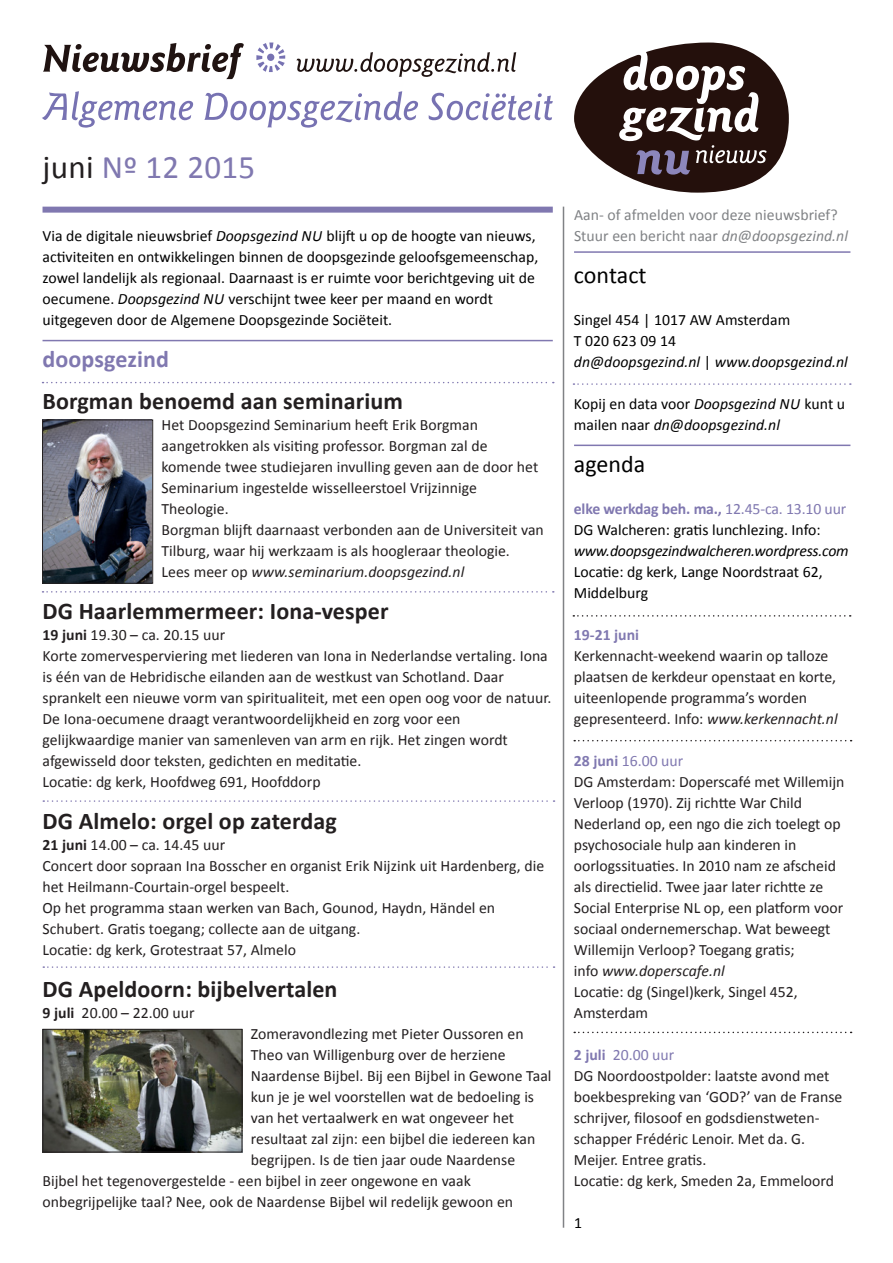
<style>
.page{position:relative;width:893px;height:1263px;background:#fff}
.page>*{position:absolute;margin:0;border:0;box-sizing:border-box;transform-origin:0 0}
.t1{font:33px "Calibri";letter-spacing:.01em;color:#8078b0}
.kopje_vet{font:700 24px "Calibri";letter-spacing:.005em;color:#231f20}
.kopje{font:24px "Calibri";color:#000}
.kopje_vet-2{font:700 24px "Calibri";letter-spacing:.005em;color:#8078b0}
.plat{font:15.75px/21px "Calibri";color:#231f20}
.kopje-2{font:15.75px/21px "Calibri";color:#000}
.plat-2{font:15.75px/21px "Calibri";color:#000}
.plat-3{font:italic 15.75px/21px "Calibri";letter-spacing:-.015em;color:#000}
.plat_grijs{font:15.75px "Calibri";color:#808285}
.plat-4{font:italic 15.75px "Calibri";color:#231f20}
.plat-5{font:700 15.75px "Calibri";letter-spacing:-.01em;color:#8078b0}
.plat-6{font:15.75px "Calibri";color:#8078b0}
.s1{color:#231f20}
.s2{font-style:italic}
.s3{font-style:normal}
.s4{font-weight:700}
.s5{font-weight:400}
</style>
<div class="page">
<div style="left:43px;top:207px;width:510px;height:6px;background:#8078b0"></div>
<hr style="left:574px;top:251px;width:276px;height:2px;background:#8078b0">
<svg style="left:573px;top:383px;width:278px;height:2px"></svg>
<hr style="left:574px;top:445px;width:276px;height:1px;background:#8078b0">
<hr style="left:43px;top:340px;width:510px;height:1px;background:#8078b0">
<svg style="left:43px;top:382px;width:511px;height:1px"></svg>
<hr style="left:563px;top:207px;width:1px;height:1021px;background:#808285">
<svg style="left:574px;top:43px;width:215px;height:150px"></svg>
<svg style="left:43px;top:43px;width:201px;height:36px"></svg>
<svg style="left:42px;top:91px;width:151px;height:37px"></svg>
<svg style="left:204px;top:91px;width:214px;height:37px"></svg>
<svg style="left:429px;top:93px;width:124px;height:27px"></svg>
<svg style="left:296px;top:52px;width:220px;height:25px"></svg>
<svg style="left:256px;top:43px;width:29px;height:29px"></svg>
<svg style="left:573px;top:615px;width:278px;height:2px"></svg>
<svg style="left:574px;top:740px;width:278px;height:1px"></svg>
<svg style="left:574px;top:1032px;width:278px;height:1px"></svg>
<svg style="left:43px;top:591px;width:511px;height:2px"></svg>
<svg style="left:43px;top:800px;width:512px;height:2px"></svg>
<img style="left:45px;top:1031px;width:195px;height:119px">
<div style="left:43px;top:1029px;width:199px;height:123px;border:1px solid #231f20"></div>
<svg style="left:43px;top:966px;width:512px;height:2px"></svg>
<img style="left:44px;top:422px;width:107px;height:160px">
<div style="left:42px;top:420px;width:111px;height:164px;border:1px solid #231f20"></div>
<p class="t1" style="left:43px;top:146px;width:214px"><span class="s1">juni</span> Nº 12 2015</p>
<p class="kopje-2" style="left:43px;top:225px;width:497px">Via de digitale nieuwsbrief <span class="s2">Doopsgezind NU</span> blijft u op de hoogte van nieuws, activiteiten en ontwikkelingen binnen de doopsgezinde geloofsgemeenschap, zowel landelijk als regionaal. Daarnaast is er ruimte voor berichtgeving uit de oecumene. <span class="s2">Doopsgezind NU</span> verschijnt twee keer per maand en wordt uitgegeven door de Algemene Doopsgezinde Sociëteit.</p>
<p class="kopje_vet-2" style="left:43px;top:343px;width:128px">doopsgezind</p>
<p class="kopje_vet" style="left:43px;top:385px;width:362px">Borgman benoemd aan seminarium</p>
<p class="plat" style="left:162px;top:414px;width:327px">Het Doopsgezind Seminarium heeft Erik Borgman aangetrokken als visiting professor. Borgman zal de</p>
<p class="plat" style="left:162px;top:456px;width:378px">komende twee studiejaren invulling geven aan de door het<br>Seminarium ingestelde wisselleerstoel Vrijzinnige</p>
<p class="plat" style="left:162px;top:498px;width:69px">Theologie.</p>
<p class="plat" style="left:162px;top:519px;width:384px">Borgman blijft daarnaast verbonden aan de Universiteit van<br>Tilburg, waar hij werkzaam is als hoogleraar theologie.</p>
<p class="plat-4" style="left:162px;top:561px;width:304px"><span class="s3">Lees meer op</span> www.seminarium.doopsgezind.nl</p>
<p class="kopje_vet" style="left:43px;top:595px;width:347px">DG Haarlemmermeer: Iona-vesper</p>
<p class="plat" style="left:43px;top:624px;width:184px"><span class="s4">19 juni</span> 19.30 – ca. 20.15 uur</p>
<p class="plat" style="left:43px;top:645px;width:510px">Korte zomervesperviering met liederen van Iona in Nederlandse vertaling. Iona is één van de Hebridische eilanden aan de westkust van Schotland. Daar sprankelt een nieuwe vorm van spiritualiteit, met een open oog voor de natuur.<br>De Iona-oecumene draagt verantwoordelijkheid en zorg voor een gelijkwaardige manier van samenleven van arm en rijk. Het zingen wordt afgewisseld door teksten, gedichten en meditatie.</p>
<p class="plat" style="left:43px;top:771px;width:280px">Locatie: dg kerk, Hoofdweg 691, Hoofddorp</p>
<p class="kopje_vet" style="left:43px;top:805px;width:296px">DG Almelo: orgel op zaterdag</p>
<p class="plat" style="left:43px;top:834px;width:184px"><span class="s4">21 juni</span> 14.00 – ca. 14.45 uur</p>
<p class="plat" style="left:43px;top:855px;width:503px">Concert door sopraan Ina Bosscher en organist Erik Nijzink uit Hardenberg, die het Heilmann-Courtain-orgel bespeelt.</p>
<p class="plat" style="left:43px;top:897px;width:454px">Op het programma staan werken van Bach, Gounod, Haydn, Händel en<br>Schubert. Gratis toegang; collecte aan de uitgang.</p>
<p class="plat" style="left:43px;top:939px;width:255px">Locatie: dg kerk, Grotestraat 57, Almelo</p>
<p class="kopje_vet" style="left:43px;top:973px;width:296px">DG Apeldoorn: bijbelvertalen</p>
<p class="plat" style="left:43px;top:1002px;width:154px"><span class="s4">9 juli</span> 20.00 – 22.00 uur</p>
<p class="plat" style="left:251px;top:1023px;width:274px">Zomeravondlezing met Pieter Oussoren en</p>
<p class="plat" style="left:251px;top:1044px;width:256px">Theo van Willigenburg over de herziene</p>
<p class="plat" style="left:251px;top:1065px;width:302px">Naardense Bijbel. Bij een Bijbel in Gewone Taal</p>
<p class="plat" style="left:251px;top:1086px;width:285px">kun je je wel voorstellen wat de bedoeling is</p>
<p class="plat" style="left:251px;top:1107px;width:265px">van het vertaalwerk en wat ongeveer het</p>
<p class="plat" style="left:251px;top:1128px;width:286px">resultaat zal zijn: een bijbel die iedereen kan</p>
<p class="plat" style="left:251px;top:1149px;width:266px">begrijpen. Is de tien jaar oude Naardense</p>
<p class="plat" style="left:43px;top:1170px;width:430px">Bijbel het tegenovergestelde - een bijbel in zeer ongewone en vaak</p>
<p class="plat" style="left:43px;top:1191px;width:472px">onbegrijpelijke taal? Nee, ook de Naardense Bijbel wil redelijk gewoon en</p>
<p class="plat_grijs" style="left:574px;top:204px;width:265px">Aan- of afmelden voor deze nieuwsbrief?</p>
<p class="plat_grijs" style="left:574px;top:225px;width:275px">Stuur een bericht naar <span class="s2">dn@doopsgezind.nl</span></p>
<p class="kopje" style="left:574px;top:259px;width:74px">contact</p>
<p class="plat-2" style="left:574px;top:309px;width:218px">Singel 454 | 1017 AW Amsterdam</p>
<p class="plat-2" style="left:574px;top:330px;width:104px">T 020 623 09 14</p>
<p class="plat-3" style="left:574px;top:350px;width:275px">dn@doopsgezind.nl <span class="s3">|</span> www.doopsgezind.nl</p>
<p class="plat-2" style="left:574px;top:393px;width:273px">Kopij en data voor <span class="s2">Doopsgezind NU</span> kunt u mailen naar <span class="s2">dn@doopsgezind.nl</span></p>
<p class="kopje" style="left:574px;top:448px;width:73px">agenda</p>
<p class="plat-5" style="left:574px;top:498px;width:274px">elke werkdag beh. ma., <span class="s5">12.45-ca. 13.10 uur</span></p>
<p class="plat-3" style="left:574px;top:518px;width:276px"><span class="s3">DG Walcheren: gratis lunchlezing. Info: </span>www.doopsgezindwalcheren.wordpress.com</p>
<p class="plat-2" style="left:574px;top:561px;width:250px">Locatie: dg kerk, Lange Noordstraat 62,<br>Middelburg</p>
<p class="plat-5" style="left:574px;top:624px;width:67px">19-21 juni</p>
<p class="plat" style="left:574px;top:645px;width:265px">Kerkennacht-weekend waarin op talloze plaatsen de kerkdeur openstaat en korte, uiteenlopende programma’s worden gepresenteerd. Info: <span class="s2">www.kerkennacht.nl</span></p>
<p class="plat-6" style="left:574px;top:750px;width:111px"><span class="s4">28 juni</span> 16.00 uur</p>
<p class="plat" style="left:574px;top:771px;width:272px">DG Amsterdam: Doperscafé met Willemijn Verloop (1970). Zij richtte War Child Nederland op, een ngo die zich toelegt op psychosociale hulp aan kinderen in oorlogssituaties. In 2010 nam ze afscheid als directielid. Twee jaar later richtte ze Social Enterprise NL op, een platform voor sociaal ondernemerschap. Wat beweegt Willemijn Verloop? Toegang gratis;</p>
<p class="plat-4" style="left:574px;top:960px;width:152px"><span class="s3">info</span> www.doperscafe.nl</p>
<p class="plat" style="left:574px;top:981px;width:225px">Locatie: dg (Singel)kerk, Singel 452,<br>Amsterdam</p>
<p class="plat-6" style="left:574px;top:1044px;width:102px"><span class="s4">2 juli</span> 20.00 uur</p>
<p class="plat" style="left:574px;top:1065px;width:270px">DG Noordoostpolder: laatste avond met boekbespreking van ‘GOD?’ van de Franse schrijver, filosoof en godsdienstweten&shy;schapper Frédéric Lenoir. Met da. G.<br>Meijer. Entree gratis.</p>
<p class="plat" style="left:574px;top:1170px;width:262px">Locatie: dg kerk, Smeden 2a, Emmeloord</p>
<p class="plat-2" style="left:574px;top:1212px;width:9px">1</p>
</div>
